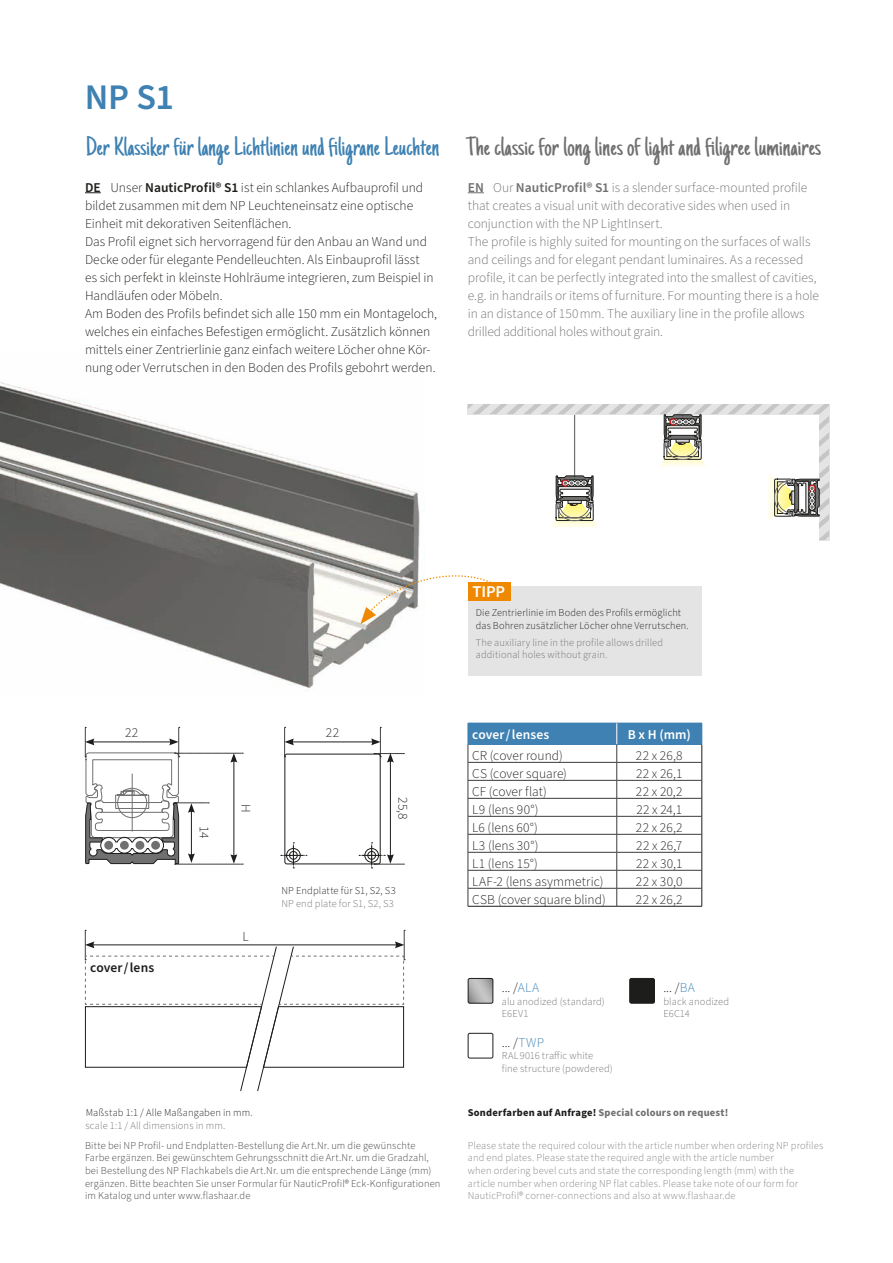
<style>
.page{position:relative;width:893px;height:1263px;background:#fff}
.page>*{position:absolute;margin:0;border:0;box-sizing:border-box;transform-origin:0 0}
.t1{font:600 36px "Source Sans Pro";color:#3e81b2}
.t2{font:27px "Just Another Hand";color:#3e81b2;scale:1.06 1}
.t3{font:600 16.5px "Source Sans Pro";color:#fff}
.t4{font:300 13.5px/18px "Source Sans Pro";color:#1d1d1b}
.t5{font:300 13.5px/18px "Source Sans Pro";letter-spacing:-.005em;color:#707070}
.t6{font:600 13.5px "Source Sans Pro";letter-spacing:.01em;color:#fff}
.t7{font:600 13.5px "Source Sans Pro";letter-spacing:.005em;color:#1d1d1b}
.t8{font:300 10.5px/12.6px "Source Sans Pro";letter-spacing:.015em;color:#818180}
.t9{font:300 10.5px/12.6px "Source Sans Pro";letter-spacing:.015em;color:#3d3c3c}
.t10{font:300 10.5px/12.6px "Source Sans Pro";letter-spacing:.015em;color:#707070}
.t11{font:300 10.5px/12.6px "Source Sans Pro";letter-spacing:.015em;color:#1d1d1b}
.t12{font:700 10.5px "Source Sans Pro";letter-spacing:.02em;color:#707070}
.s1{color:#707070}
.s2{font-weight:600}
.s3{color:#3e81b2}
.s4{color:#1d1d1b}
</style>
<div class="page">
<img style="left:0;top:382px;width:420px;height:309px">
<div style="left:468px;top:587px;width:234px;height:89px;background:#e4e4e5"></div>
<svg style="left:468px;top:404px;width:361px;height:136px"></svg>
<div style="left:468px;top:583px;width:42px;height:18px;background:#f08902"></div>
<svg style="left:468px;top:192px;width:16px;height:1px"></svg>
<svg style="left:85px;top:192px;width:16px;height:1px"></svg>
<div style="left:468px;top:723px;width:149px;height:21px;background:#3e81b2"></div>
<div style="left:617px;top:723px;width:85px;height:21px;background:#3e81b2"></div>
<hr style="left:468px;top:744px;width:149px;height:1px;background:#3e81b2">
<hr style="left:617px;top:744px;width:85px;height:1px;background:#3e81b2">
<hr style="left:468px;top:762px;width:149px;height:1px;background:#3d3c3c">
<hr style="left:617px;top:762px;width:85px;height:1px;background:#3d3c3c">
<hr style="left:468px;top:780px;width:149px;height:1px;background:#3d3c3c">
<hr style="left:617px;top:780px;width:85px;height:1px;background:#3d3c3c">
<hr style="left:468px;top:798px;width:149px;height:1px;background:#3d3c3c">
<hr style="left:617px;top:798px;width:85px;height:1px;background:#3d3c3c">
<hr style="left:468px;top:816px;width:149px;height:1px;background:#3d3c3c">
<hr style="left:617px;top:816px;width:85px;height:1px;background:#3d3c3c">
<hr style="left:468px;top:834px;width:149px;height:1px;background:#3d3c3c">
<hr style="left:617px;top:834px;width:85px;height:1px;background:#3d3c3c">
<hr style="left:468px;top:852px;width:149px;height:1px;background:#3d3c3c">
<hr style="left:617px;top:852px;width:85px;height:1px;background:#3d3c3c">
<hr style="left:468px;top:870px;width:149px;height:1px;background:#3d3c3c">
<hr style="left:617px;top:870px;width:85px;height:1px;background:#3d3c3c">
<hr style="left:468px;top:888px;width:149px;height:1px;background:#3d3c3c">
<hr style="left:617px;top:888px;width:85px;height:1px;background:#3d3c3c">
<hr style="left:468px;top:906px;width:149px;height:1px;background:#1d1d1b">
<hr style="left:617px;top:906px;width:85px;height:1px;background:#1d1d1b">
<svg style="left:468px;top:744px;width:1px;height:162px"></svg>
<svg style="left:702px;top:723px;width:1px;height:183px"></svg>
<svg style="left:616px;top:723px;width:1px;height:183px"></svg>
<svg style="left:85px;top:727px;width:158px;height:138px"></svg>
<svg style="left:85px;top:930px;width:320px;height:161px"></svg>
<hr style="left:292px;top:741px;width:81px;height:1px;background:#1d1d1b">
<svg style="left:284px;top:727px;width:10px;height:30px"></svg>
<hr style="left:390px;top:760px;width:1px;height:97px;background:#1d1d1b">
<svg style="left:371px;top:727px;width:33px;height:36px"></svg>
<svg style="left:359px;top:842px;width:45px;height:27px"></svg>
<svg style="left:281px;top:842px;width:26px;height:27px"></svg>
<div style="left:284px;top:754px;width:97px;height:110px;border:1px solid #1d1d1b;border-radius:2px"></div>
<svg style="left:468px;top:978px;width:25px;height:25px"></svg>
<div style="left:468px;top:978px;width:25px;height:25px;border:1px solid #1d1d1b;border-radius:2px"></div>
<div style="left:630px;top:978px;width:24px;height:25px;background:#1d1d1b;border-radius:2px"></div>
<div style="left:629px;top:978px;width:26px;height:25px;border:1px solid #1d1d1b;border-radius:2px"></div>
<div style="left:468px;top:1033px;width:25px;height:25px;border:1px solid #1d1d1b;border-radius:2px"></div>
<svg style="left:360px;top:570px;width:134px;height:54px"></svg>
<h1 class="t1" style="left:85px;top:73px;width:91px">NP S1</h1>
<h2 class="t2" style="left:86px;top:131px;width:695px">Der Klassiker für lange Lichtlinien und filigrane Leuchten <span class="s1">The classic for long lines of light and filigree luminaires</span></h2>
<p class="t5" style="left:468px;top:179px;width:353px"><span class="s2">EN</span> Our <span class="s2">NauticProfil® S1</span> is a slender surface-mounted profile that creates a visual unit with decorative sides when used in conjunction with the NP LightInsert.<br>The profile is highly suited for mounting on the surfaces of walls and ceilings and for elegant pendant luminaires. As a recessed profile, it can be perfectly integrated into the smallest of cavities, e.g. in handrails or items of furniture. For mounting there is a hole in an distance of 150 mm. The auxiliary line in the profile allows drilled additional holes without grain.</p>
<p class="t4" style="left:85px;top:179px;width:354px"><span class="s2">DE</span> Unser <span class="s2">NauticProfil® S1</span> ist ein schlankes Aufbauprofil und bildet zusammen mit dem NP Leuchteneinsatz eine optische Einheit mit dekorativen Seitenflächen.<br>Das Profil eignet sich hervorragend für den Anbau an Wand und Decke oder für elegante Pendelleuchten. Als Einbauprofil lässt<br>es sich perfekt in kleinste Hohlräume integrieren, zum Beispiel in Handläufen oder Möbeln.<br>Am Boden des Profils befindet sich alle 150 mm ein Montageloch, welches ein einfaches Befestigen ermöglicht. Zusätzlich können mittels einer Zentrierlinie ganz einfach weitere Löcher ohne Kör&shy;nung oder Verrutschen in den Boden des Profils gebohrt werden.</p>
<p class="t3" style="left:472px;top:580px;width:34px">TIPP</p>
<p class="t4" style="left:125px;top:724px;width:15px">22</p>
<p class="t7" style="left:90px;top:959px;width:66px">cover / lens</p>
<p class="t4" style="left:213px;top:826px;width:14px;rotate:90deg">14</p>
<p class="t4" style="left:255px;top:804px;width:10px;rotate:90deg">H</p>
<p class="t4" style="left:242px;top:928px;width:8px">L</p>
<p class="t4" style="left:326px;top:724px;width:15px">22</p>
<p class="t4" style="left:412px;top:797px;width:24px;rotate:90deg">25,8</p>
<p class="t11" style="left:281px;top:884px;width:116px">NP Endplatte für S1, S2, S3</p>
<p class="t10" style="left:281px;top:897px;width:114px">NP end plate for S1, S2, S3</p>
<p class="t11" style="left:86px;top:1107px;width:168px">Maßstab 1:1 / Alle Maßangaben in mm.</p>
<p class="t10" style="left:85px;top:1119px;width:141px">scale 1:1 / All dimensions in mm.</p>
<p class="t11" style="left:476px;top:607px;width:214px">Die Zentrierlinie im Boden des Profils ermöglicht das Bohren zusätzlicher Löcher ohne Verrutschen.</p>
<p class="t10" style="left:476px;top:636px;width:189px">The auxiliary line in the profile allows drilled additional holes without grain.</p>
<p class="t6" style="left:472px;top:725px;width:79px">cover / lenses</p>
<p class="t6" style="left:628px;top:725px;width:64px">B x H (mm)</p>
<p class="t4" style="left:472px;top:747px;width:92px">CR (cover round)</p>
<p class="t4" style="left:636px;top:747px;width:48px">22 x 26,8</p>
<p class="t4" style="left:472px;top:765px;width:96px">CS (cover square)</p>
<p class="t4" style="left:636px;top:765px;width:48px">22 x 26,1</p>
<p class="t4" style="left:472px;top:783px;width:76px">CF (cover flat)</p>
<p class="t4" style="left:636px;top:783px;width:48px">22 x 20,2</p>
<p class="t4" style="left:472px;top:801px;width:68px">L9 (lens 90°)</p>
<p class="t4" style="left:636px;top:801px;width:47px">22 x 24,1</p>
<p class="t4" style="left:472px;top:819px;width:67px">L6 (lens 60°)</p>
<p class="t4" style="left:636px;top:819px;width:48px">22 x 26,2</p>
<p class="t4" style="left:472px;top:837px;width:68px">L3 (lens 30°)</p>
<p class="t4" style="left:636px;top:837px;width:48px">22 x 26,7</p>
<p class="t4" style="left:472px;top:855px;width:67px">L1 (lens 15°)</p>
<p class="t4" style="left:636px;top:855px;width:48px">22 x 30,1</p>
<p class="t4" style="left:472px;top:873px;width:133px">LAF-2 (lens asymmetric)</p>
<p class="t4" style="left:636px;top:873px;width:48px">22 x 30,0</p>
<p class="t4" style="left:472px;top:891px;width:135px">CSB (cover square blind)</p>
<p class="t4" style="left:636px;top:891px;width:48px">22 x 26,2</p>
<p class="t4" style="left:502px;top:979px;width:39px">... /<span class="s3">ALA</span></p>
<p class="t10" style="left:502px;top:995px;width:105px">alu anodized (standard)<br>E6EV1</p>
<p class="t4" style="left:502px;top:1034px;width:44px">... /<span class="s3">TWP</span></p>
<p class="t10" style="left:502px;top:1050px;width:113px">RAL 9016 traffic white<br>fine structure (powdered)</p>
<p class="t4" style="left:663px;top:979px;width:33px">... /<span class="s3">BA</span></p>
<p class="t10" style="left:663px;top:995px;width:67px">black anodized<br>E6C14</p>
<p class="t12" style="left:468px;top:1106px;width:262px"><span class="s4">Sonderfarben auf Anfrage!</span> Special colours on request!</p>
<p class="t9" style="left:85px;top:1139px;width:357px">Bitte bei NP Profil- und Endplatten-Bestellung die Art.Nr. um die gewünschte Farbe ergänzen. Bei gewünschtem Gehrungsschnitt die Art.Nr. um die Gradzahl, bei Bestellung des NP Flachkabels die Art.Nr. um die entsprechende Länge (mm) ergänzen. Bitte beachten Sie unser Formular für NauticProfil® Eck-Konfigurationen im Katalog und unter www.flashaar.de</p>
<p class="t8" style="left:468px;top:1139px;width:357px">Please state the required colour with the article number when ordering NP profiles and end plates. Please state the required angle with the article number<br>when ordering bevel cuts and state the corresponding length (mm) with the article number when ordering NP flat cables. Please take note of our form for NauticProfil® corner-connections and also at www.flashaar.de</p>
</div>
